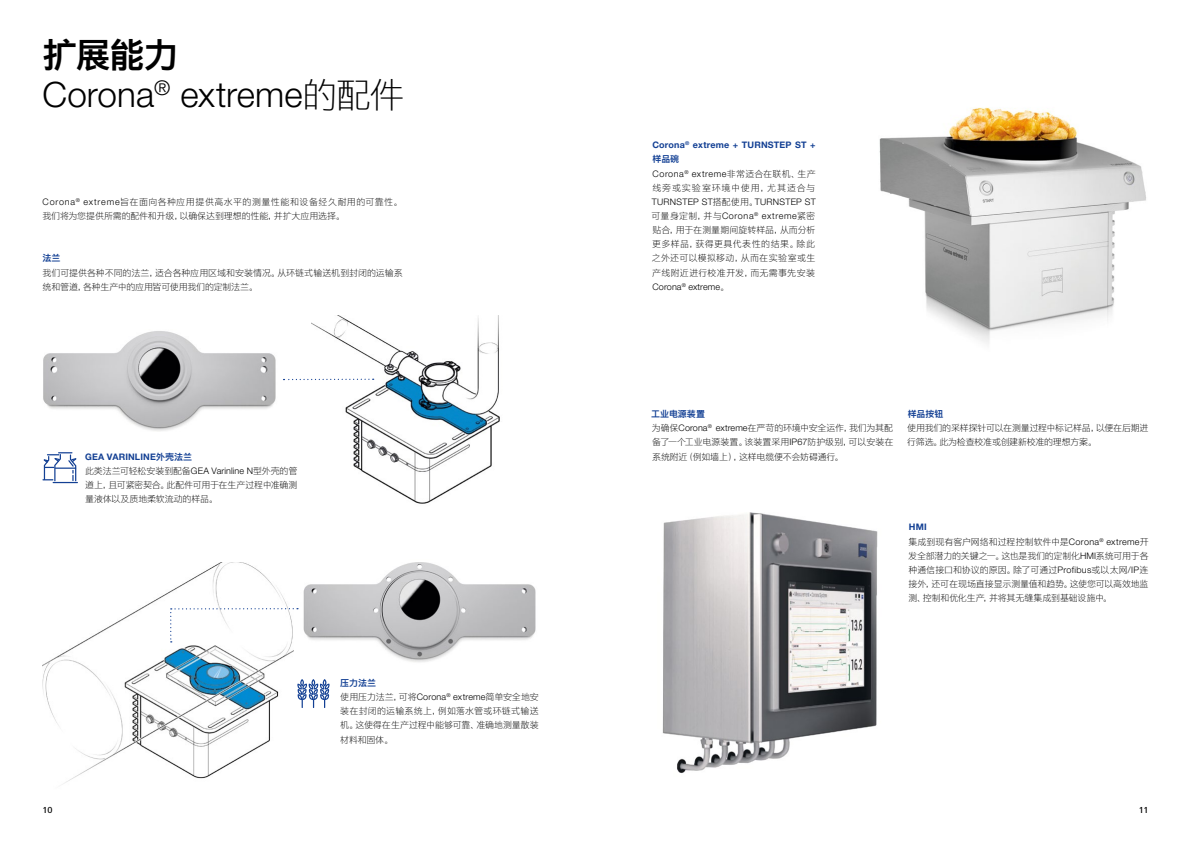
<style>
.page{position:relative;width:1191px;height:842px;background:#fff}
.page>*{position:absolute;margin:0;border:0;box-sizing:border-box;transform-origin:0 0}
.t1{font:35px "M Ying Hei PRC W3";color:#000}
.t2{font:35px "M Ying Hei PRC W7";color:#000}
.t3{font:9px/14.1px "M Ying Hei PRC W3";letter-spacing:-.01em;color:#000;text-align:justify}
.t4{font:9px/14.1px "M Ying Hei PRC W3";letter-spacing:.035em;color:#000}
.t5{font:9px/14.1px "M Ying Hei PRC W7";letter-spacing:.015em;color:#134094}
.t6{font:9px/14.1px "M Ying Hei PRC W3";letter-spacing:-.03em;color:#000}
.t7{font:500 9px "ZEISS Frutiger Next W1 G";color:#000}
</style>
<div class="page">
<img style="left:43px;top:562px;width:251px;height:222px">
<img style="left:311px;top:316px;width:189px;height:188px">
<img style="left:43px;top:331px;width:246px;height:100px">
<img style="left:298px;top:562px;width:238px;height:100px">
<img style="left:879px;top:107px;width:267px;height:237px">
<img style="left:662px;top:512px;width:216px;height:261px">
<svg style="left:283px;top:379px;width:91px;height:1px"></svg>
<svg style="left:42px;top:452px;width:36px;height:31px"></svg>
<svg style="left:297px;top:679px;width:33px;height:29px"></svg>
<svg style="left:170px;top:608px;width:128px;height:34px"></svg>
<h1 class="t2" style="left:43px;top:33px;width:138px">扩展能力</h1>
<h1 class="t1" style="left:43px;top:73px;width:363px">Corona<sup>®</sup> extreme的配件</h1>
<p class="t4" style="left:43px;top:195px;width:361px">Corona<sup>®</sup> extreme旨在面向各种应用提供高水平的测量性能和设备经久耐用的可靠性。我们将为您提供所需的配件和升级，以确保达到理想的性能，并扩大应用选择。</p>
<p class="t5" style="left:43px;top:251px;width:20px">法兰</p>
<p class="t3" style="left:43px;top:265px;width:362px">我们可提供各种不同的法兰，适合各种应用区域和安装情况。从环链式输送机到封闭的运输系统和管道，各种生产中的应用皆可使用我们的定制法兰。</p>
<p class="t5" style="left:85px;top:449px;width:108px">GEA VARINLINE外壳法兰</p>
<p class="t3" style="left:85px;top:463px;width:214px">此类法兰可轻松安装到配备GEA Varinline N型外壳的管道上，且可紧密契合。此配件可用于在生产过程中准确测量液体以及质地柔软流动的样品。</p>
<p class="t5" style="left:340px;top:676px;width:37px">压力法兰</p>
<p class="t3" style="left:340px;top:690px;width:200px">使用压力法兰，可将Corona<sup>®</sup> extreme简单安全地安装在封闭的运输系统上，例如落水管或环链式输送机。这使得在生产过程中能够可靠、准确地测量散装材料和固体。</p>
<p class="t5" style="left:652px;top:138px;width:165px">Corona<sup>®</sup> extreme + TURNSTEP ST +样品碗</p>
<p class="t3" style="left:651px;top:166px;width:166px">Corona<sup>®</sup> extreme非常适合在联机、生产线旁或实验室环境中使用，尤其适合与TURNSTEP ST搭配使用。TURNSTEP ST可量身定制，并与Corona<sup>®</sup> extreme紧密贴合，用于在测量期间旋转样品，从而分析更多样品，获得更具代表性的结果。除此之外还可以模拟移动，从而在实验室或生产线附近进行校准开发，而无需事先安装Corona<sup>®</sup> extreme。</p>
<p class="t5" style="left:651px;top:407px;width:55px">工业电源装置</p>
<p class="t3" style="left:652px;top:421px;width:243px">为确保Corona<sup>®</sup> extreme在严苛的环境中安全运作，我们为其配备了一个工业电源装置。该装置采用IP67防护级别，可以安装在系统附近（例如墙上），这样电缆便不会妨碍通行。</p>
<p class="t5" style="left:907px;top:407px;width:37px">样品按钮</p>
<p class="t6" style="left:907px;top:421px;width:243px">使用我们的采样探针可以在测量过程中标记样品，以便在后期进行筛选。此为检查校准或创建新校准的理想方案。</p>
<p class="t5" style="left:909px;top:520px;width:19px">HMI</p>
<p class="t3" style="left:908px;top:534px;width:242px">集成到现有客户网络和过程控制软件中是Corona<sup>®</sup> extreme开发全部潜力的关键之一。这也是我们的定制化HMI系统可用于各种通信接口和协议的原因。除了可通过Profibus或以太网/IP连接外，还可在现场直接显示测量值和趋势。这使您可以高效地监测、控制和优化生产，并将其无缝集成到基础设施中。</p>
<p class="t7" style="left:43px;top:804px;width:11px">10</p>
<p class="t7" style="left:1138px;top:804px;width:11px">11</p>
</div>
